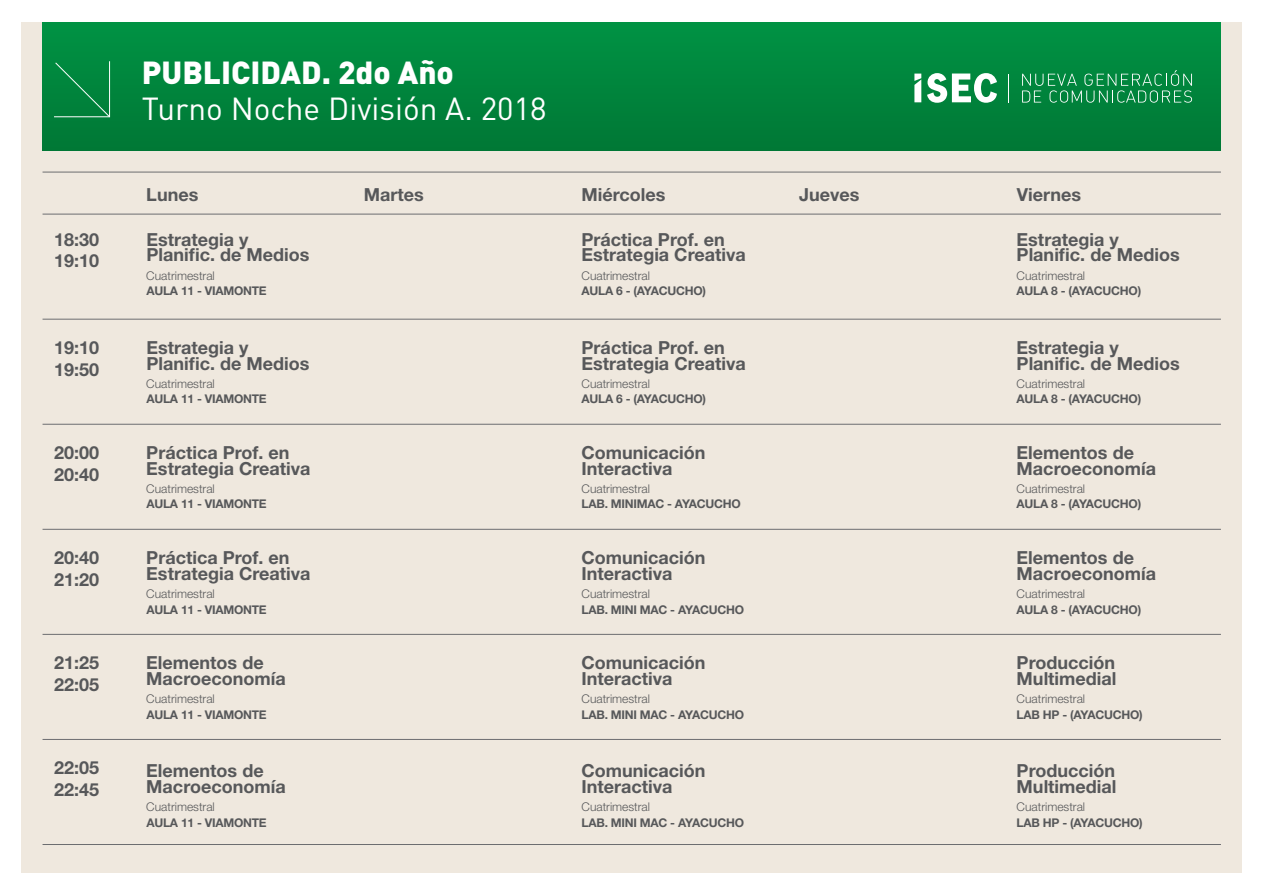
<style>
.page{position:relative;width:1265px;height:895px;background:#fff}
.page>*{position:absolute;margin:0;border:0;box-sizing:border-box;transform-origin:0 0}
.t1{font:31.5px "DIN Pro";color:#fff}
.t2{font:900 31.5px "DIN Pro";color:#fff}
.t3{font:700 18px/15.6px "Helvetica Neue LT Std";color:#57585a}
.t4{font:700 12px "Helvetica Neue LT Std";letter-spacing:-.02em;color:#57585a}
.t5{font:300 12px "Helvetica Neue LT Std";color:#57585a}
</style>
<div class="page">
<div style="left:21px;top:22px;width:1221px;height:850px;background:#efe8de"></div>
<div style="left:43px;top:22px;width:1177px;height:129px;background:linear-gradient(to right,#00853c,#00853d)"></div>
<svg style="left:1022px;top:70px;width:169px;height:33px"></svg>
<svg style="left:1007px;top:74px;width:1px;height:28px"></svg>
<svg style="left:927px;top:73px;width:70px;height:30px"></svg>
<svg style="left:914px;top:74px;width:7px;height:28px"></svg>
<hr style="left:43px;top:172px;width:1177px;height:1px;background:#6c6d70">
<hr style="left:43px;top:214px;width:1177px;height:1px;background:#6c6d70">
<hr style="left:43px;top:319px;width:1177px;height:1px;background:#6c6d70">
<hr style="left:43px;top:424px;width:1177px;height:1px;background:#6c6d70">
<hr style="left:43px;top:529px;width:1177px;height:1px;background:#6c6d70">
<hr style="left:43px;top:634px;width:1177px;height:1px;background:#6c6d70">
<hr style="left:43px;top:739px;width:1177px;height:1px;background:#6c6d70">
<hr style="left:43px;top:844px;width:1177px;height:1px;background:#6c6d70">
<svg style="left:53px;top:60px;width:58px;height:58px"></svg>
<h1 class="t2" style="left:142px;top:51px;width:313px">PUBLICIDAD. 2do Año</h1>
<h1 class="t1" style="left:142px;top:87px;width:406px">Turno Noche División A. 2018</h1>
<p class="t3" style="left:146px;top:186px;width:54px">Lunes</p>
<p class="t3" style="left:364px;top:186px;width:61px">Martes</p>
<p class="t3" style="left:581px;top:186px;width:85px">Miércoles</p>
<p class="t3" style="left:799px;top:186px;width:62px">Jueves</p>
<p class="t3" style="left:1016px;top:186px;width:66px">Viernes</p>
<p class="t3" style="left:54px;top:228px;width:47px;line-height:21.6px">18:30<br>19:10</p>
<p class="t3" style="left:146px;top:231px;width:164px">Estrategia y<br>Planific. de Medios</p>
<p class="t5" style="left:146px;top:268px;width:70px">Cuatrimestral</p>
<p class="t4" style="left:146px;top:283px;width:122px">AULA 11 - VIAMONTE</p>
<p class="t3" style="left:581px;top:231px;width:166px">Práctica Prof. en<br>Estrategia Creativa</p>
<p class="t5" style="left:581px;top:268px;width:70px">Cuatrimestral</p>
<p class="t4" style="left:581px;top:283px;width:126px">AULA 6 - (AYACUCHO)</p>
<p class="t3" style="left:1016px;top:231px;width:164px">Estrategia y<br>Planific. de Medios</p>
<p class="t5" style="left:1016px;top:268px;width:70px">Cuatrimestral</p>
<p class="t4" style="left:1016px;top:283px;width:126px">AULA 8 - (AYACUCHO)</p>
<p class="t3" style="left:54px;top:336px;width:47px;line-height:21.6px">19:10<br>19:50</p>
<p class="t3" style="left:146px;top:339px;width:164px">Estrategia y<br>Planific. de Medios</p>
<p class="t5" style="left:146px;top:376px;width:70px">Cuatrimestral</p>
<p class="t4" style="left:146px;top:391px;width:122px">AULA 11 - VIAMONTE</p>
<p class="t3" style="left:581px;top:339px;width:166px">Práctica Prof. en<br>Estrategia Creativa</p>
<p class="t5" style="left:581px;top:376px;width:70px">Cuatrimestral</p>
<p class="t4" style="left:581px;top:391px;width:126px">AULA 6 - (AYACUCHO)</p>
<p class="t3" style="left:1016px;top:339px;width:164px">Estrategia y<br>Planific. de Medios</p>
<p class="t5" style="left:1016px;top:376px;width:70px">Cuatrimestral</p>
<p class="t4" style="left:1016px;top:391px;width:126px">AULA 8 - (AYACUCHO)</p>
<p class="t3" style="left:54px;top:441px;width:47px;line-height:21.6px">20:00<br>20:40</p>
<p class="t3" style="left:146px;top:444px;width:166px">Práctica Prof. en<br>Estrategia Creativa</p>
<p class="t5" style="left:146px;top:481px;width:70px">Cuatrimestral</p>
<p class="t4" style="left:146px;top:496px;width:122px">AULA 11 - VIAMONTE</p>
<p class="t3" style="left:581px;top:444px;width:125px">Comunicación<br>Interactiva</p>
<p class="t5" style="left:581px;top:481px;width:70px">Cuatrimestral</p>
<p class="t4" style="left:581px;top:496px;width:161px">LAB. MINIMAC - AYACUCHO</p>
<p class="t3" style="left:1016px;top:444px;width:141px">Elementos de<br>Macroeconomía</p>
<p class="t5" style="left:1016px;top:481px;width:70px">Cuatrimestral</p>
<p class="t4" style="left:1016px;top:496px;width:126px">AULA 8 - (AYACUCHO)</p>
<p class="t3" style="left:54px;top:546px;width:47px;line-height:21.6px">20:40<br>21:20</p>
<p class="t3" style="left:146px;top:549px;width:166px">Práctica Prof. en<br>Estrategia Creativa</p>
<p class="t5" style="left:146px;top:586px;width:70px">Cuatrimestral</p>
<p class="t4" style="left:146px;top:601px;width:122px">AULA 11 - VIAMONTE</p>
<p class="t3" style="left:581px;top:549px;width:125px">Comunicación<br>Interactiva</p>
<p class="t5" style="left:581px;top:586px;width:70px">Cuatrimestral</p>
<p class="t4" style="left:581px;top:601px;width:164px">LAB. MINI MAC - AYACUCHO</p>
<p class="t3" style="left:1016px;top:549px;width:141px">Elementos de<br>Macroeconomía</p>
<p class="t5" style="left:1016px;top:586px;width:70px">Cuatrimestral</p>
<p class="t4" style="left:1016px;top:601px;width:126px">AULA 8 - (AYACUCHO)</p>
<p class="t3" style="left:54px;top:651px;width:47px;line-height:21.6px">21:25<br>22:05</p>
<p class="t3" style="left:146px;top:654px;width:141px">Elementos de<br>Macroeconomía</p>
<p class="t5" style="left:146px;top:691px;width:70px">Cuatrimestral</p>
<p class="t4" style="left:146px;top:706px;width:122px">AULA 11 - VIAMONTE</p>
<p class="t3" style="left:581px;top:654px;width:125px">Comunicación<br>Interactiva</p>
<p class="t5" style="left:581px;top:691px;width:70px">Cuatrimestral</p>
<p class="t4" style="left:581px;top:706px;width:164px">LAB. MINI MAC - AYACUCHO</p>
<p class="t3" style="left:1016px;top:654px;width:101px">Producción<br>Multimedial</p>
<p class="t5" style="left:1016px;top:691px;width:70px">Cuatrimestral</p>
<p class="t4" style="left:1016px;top:706px;width:128px">LAB HP - (AYACUCHO)</p>
<p class="t3" style="left:54px;top:756px;width:47px;line-height:21.6px">22:05<br>22:45</p>
<p class="t3" style="left:146px;top:762px;width:141px">Elementos de<br>Macroeconomía</p>
<p class="t5" style="left:146px;top:799px;width:70px">Cuatrimestral</p>
<p class="t4" style="left:146px;top:814px;width:122px">AULA 11 - VIAMONTE</p>
<p class="t3" style="left:581px;top:762px;width:125px">Comunicación<br>Interactiva</p>
<p class="t5" style="left:581px;top:799px;width:70px">Cuatrimestral</p>
<p class="t4" style="left:581px;top:814px;width:164px">LAB. MINI MAC - AYACUCHO</p>
<p class="t3" style="left:1016px;top:762px;width:101px">Producción<br>Multimedial</p>
<p class="t5" style="left:1016px;top:799px;width:70px">Cuatrimestral</p>
<p class="t4" style="left:1016px;top:814px;width:128px">LAB HP - (AYACUCHO)</p>
</div>
